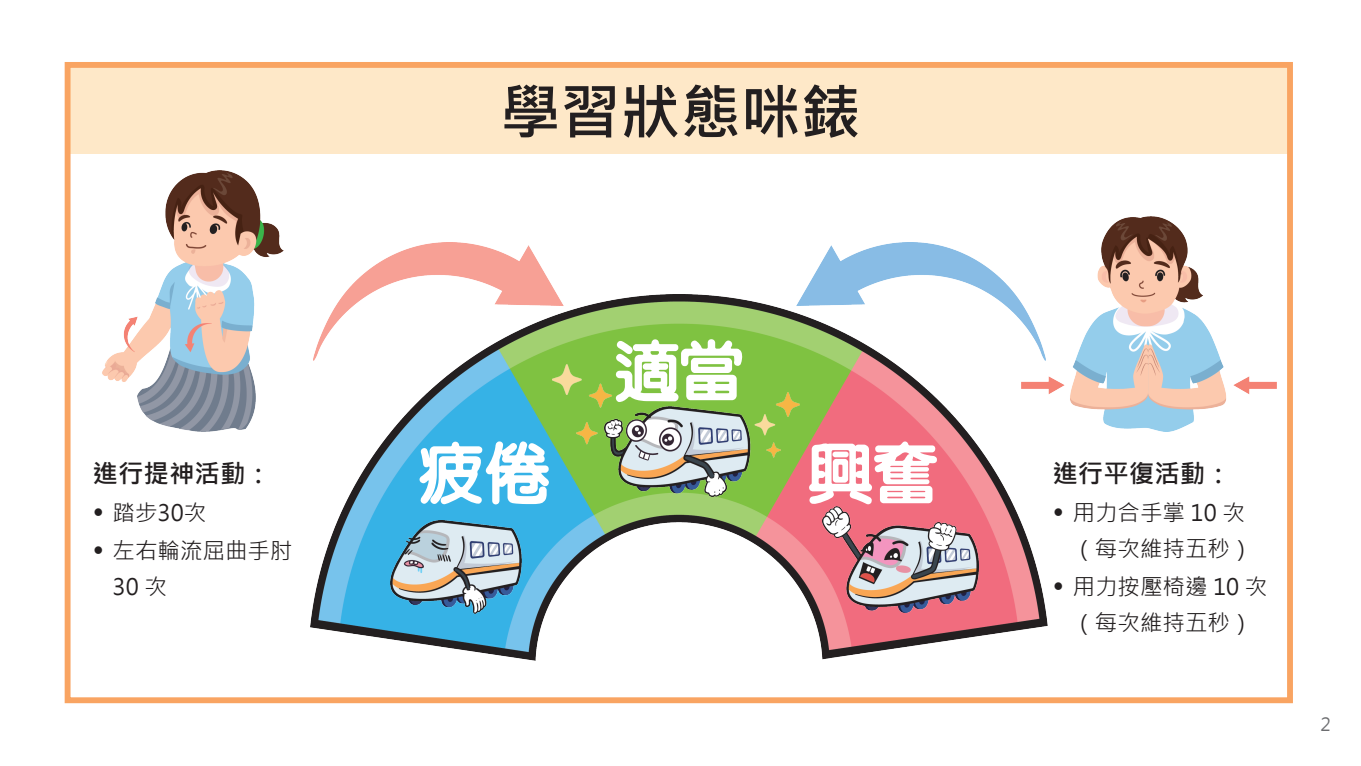
<style>
.page{position:relative;width:1361px;height:766px;background:#fff}
.page>*{position:absolute;margin:0;border:0;box-sizing:border-box;transform-origin:0 0}
.t1{font:800 64.8px "Han Wang Yen";color:#fff}
.t2{font:700 60px "Microsoft Jheng Hei";color:#231f20}
.t3{font:700 25.5px "Microsoft Jheng Hei";color:#231f20}
.t4{font:22.5px/36px "Microsoft Jheng Hei";color:#231f20}
.t5{font:18px "Microsoft Jheng Hei";color:#6c6d70}
.s1{font-size:27px}
</style>
<div class="page">
<div style="left:68px;top:67px;width:1220px;height:86px;background:#fee8c8"></div>
<img style="left:310px;top:294px;width:738px;height:366px">
<img style="left:390px;top:520px;width:131px;height:93px">
<img style="left:553px;top:364px;width:246px;height:132px">
<img style="left:822px;top:506px;width:156px;height:106px">
<img style="left:102px;top:170px;width:181px;height:262px">
<img style="left:314px;top:242px;width:249px;height:118px">
<img style="left:796px;top:242px;width:226px;height:118px">
<img style="left:1022px;top:216px;width:254px;height:215px">
<div style="left:65px;top:62px;width:1228px;height:641px;border:6px solid #f9a462"></div>
<p class="t3" style="left:92px;top:458px;width:180px">進行提神活動：</p>
<p class="t4" style="left:92px;top:494px;width:115px"><span class="s1">•</span> 踏步30次</p>
<p class="t4" style="left:113px;top:532px;width:182px;text-indent:-20px"><span class="s1">•</span> 左右輪流屈曲手肘<br>30 次</p>
<h2 class="t2" style="left:500px;top:75px;width:361px">學習狀態咪錶</h2>
<h1 class="t1" style="left:418px;top:438px;width:131px">疲倦</h1>
<h1 class="t1" style="left:614px;top:336px;width:131px">適當</h1>
<h1 class="t1" style="left:808px;top:438px;width:131px">興奮</h1>
<p class="t3" style="left:1052px;top:458px;width:180px">進行平復活動：</p>
<p class="t4" style="left:1072px;top:494px;width:181px;text-indent:-20px"><span class="s1">•</span> 用力合手掌 10 次（每次維持五秒）</p>
<p class="t4" style="left:1052px;top:568px;width:216px;text-align:center"><span class="s1">•</span> 用力按壓椅邊 10 次（每次維持五秒）</p>
<p class="t5" style="left:1320px;top:712px;width:12px">2</p>
</div>
